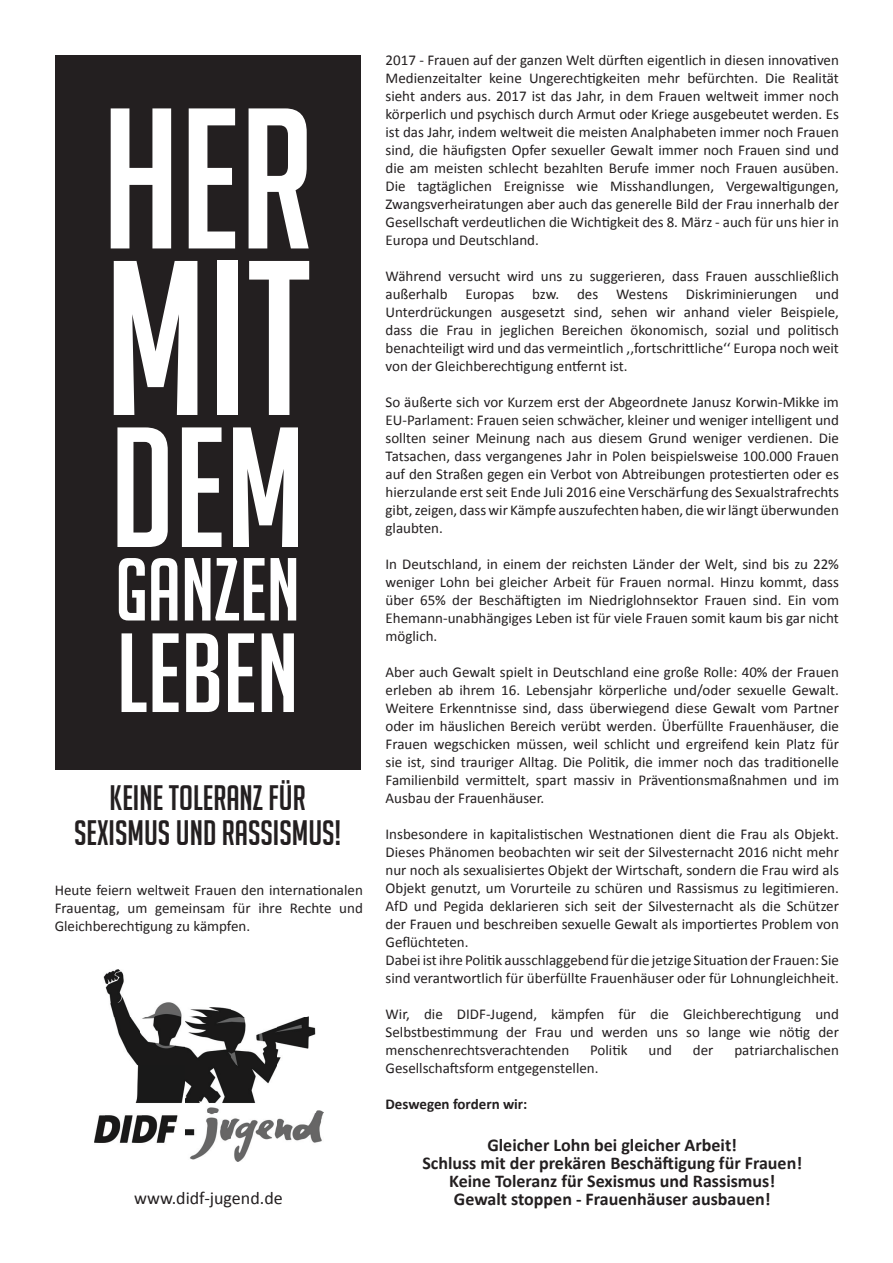
<style>
.page{position:relative;width:893px;height:1263px;background:#fff}
.page>*{position:absolute;margin:0;border:0;box-sizing:border-box;transform-origin:0 0}
.t1{font:214.5px "Big Noodle Titling";color:#fff}
.t2{font:195px "Big Noodle Titling";color:#fff}
.t3{font:166.5px "Big Noodle Titling";color:#fff}
.t4{font:109.5px "Big Noodle Titling";color:#fff}
.t5{font:87px "Big Noodle Titling";color:#fff}
.t6{font:34.5px/34.5px "Big Noodle Titling";color:#231f20;text-align:center}
.t7{font:700 18px/18px "Calibri";color:#231f20;text-align:center}
.t8{font:18px "Calibri";color:#231f20}
.t9{font:15px/18px "Calibri";color:#231f20;text-align:justify}
.t10{font:700 15px "Calibri";color:#231f20}
</style>
<div class="page">
<div style="left:55px;top:55px;width:306px;height:715px;background:#231f20"></div>
<img style="left:95px;top:970px;width:228px;height:192px">
<h2 class="t2" style="left:102px;top:74px;width:213px">HER</h2>
<h1 class="t1" style="left:104px;top:223px;width:209px">MIT</h1>
<h3 class="t3" style="left:110px;top:398px;width:197px">DEM</h3>
<h3 class="t5" style="left:115px;top:543px;width:186px">GANZEN</h3>
<h3 class="t4" style="left:117px;top:614px;width:184px">LEBEN</h3>
<h3 class="t6" style="left:74px;top:781px;width:269px">KEINE TOLERANZ FÜR<br>SEXISMUS UND RASSISMUS!</h3>
<p class="t9" style="left:55px;top:881px;width:310px">Heute feiern weltweit Frauen den internationalen Frauentag, um gemeinsam für ihre Rechte und Gleichberechtigung zu kämpfen.</p>
<p class="t8" style="left:134px;top:1186px;width:150px">www.didf-jugend.de</p>
<p class="t9" style="left:386px;top:51px;width:455px">2017 - Frauen auf der ganzen Welt dürften eigentlich in diesen innovativen Medienzeitalter keine Ungerechtigkeiten mehr befürchten. Die Realität sieht anders aus. 2017 ist das Jahr, in dem Frauen weltweit immer noch körperlich und psychisch durch Armut oder Kriege ausgebeutet werden. Es ist das Jahr, indem weltweit die meisten Analphabeten immer noch Frauen sind, die häufigsten Opfer sexueller Gewalt immer noch Frauen sind und die am meisten schlecht bezahlten Berufe immer noch Frauen ausüben.<br>Die tagtäglichen Ereignisse wie Misshandlungen, Vergewaltigungen, Zwangsverheiratungen aber auch das generelle Bild der Frau innerhalb der Gesellschaft verdeutlichen die Wichtigkeit des 8. März - auch für uns hier in Europa und Deutschland.</p>
<p class="t9" style="left:386px;top:267px;width:455px">Während versucht wird uns zu suggerieren, dass Frauen ausschließlich außerhalb Europas bzw. des Westens Diskriminierungen und Unterdrückungen ausgesetzt sind, sehen wir anhand vieler Beispiele, dass die Frau in jeglichen Bereichen ökonomisch, sozial und politisch benachteiligt wird und das vermeintlich ,,fortschrittliche‘‘ Europa noch weit von der Gleichberechtigung entfernt ist.</p>
<p class="t9" style="left:386px;top:393px;width:455px">So äußerte sich vor Kurzem erst der Abgeordnete Janusz Korwin-Mikke im EU-Parlament: Frauen seien schwächer, kleiner und weniger intelligent und sollten seiner Meinung nach aus diesem Grund weniger verdienen. Die Tatsachen, dass vergangenes Jahr in Polen beispielsweise 100.000 Frauen auf den Straßen gegen ein Verbot von Abtreibungen protestierten oder es hierzulande erst seit Ende Juli 2016 eine Verschärfung des Sexualstrafrechts gibt, zeigen, dass wir Kämpfe auszufechten haben, die wir längt überwunden glaubten.</p>
<p class="t9" style="left:386px;top:555px;width:455px">In Deutschland, in einem der reichsten Länder der Welt, sind bis zu 22% weniger Lohn bei gleicher Arbeit für Frauen normal. Hinzu kommt, dass über 65% der Beschäftigten im Niedriglohnsektor Frauen sind. Ein vom Ehemann-unabhängiges Leben ist für viele Frauen somit kaum bis gar nicht möglich.</p>
<p class="t9" style="left:386px;top:663px;width:455px">Aber auch Gewalt spielt in Deutschland eine große Rolle: 40% der Frauen erleben ab ihrem 16. Lebensjahr körperliche und/oder sexuelle Gewalt.<br>Weitere Erkenntnisse sind, dass überwiegend diese Gewalt vom Partner oder im häuslichen Bereich verübt werden. Überfüllte Frauenhäuser, die Frauen wegschicken müssen, weil schlicht und ergreifend kein Platz für sie ist, sind trauriger Alltag. Die Politik, die immer noch das traditionelle Familienbild vermittelt, spart massiv in Präventionsmaßnahmen und im Ausbau der Frauenhäuser.</p>
<p class="t9" style="left:386px;top:825px;width:455px;text-align:left">Insbesondere in kapitalistischen Westnationen dient die Frau als Objekt.<br>Dieses Phänomen beobachten wir seit der Silvesternacht 2016 nicht mehr nur noch als sexualisiertes Objekt der Wirtschaft, sondern die Frau wird als Objekt genutzt, um Vorurteile zu schüren und Rassismus zu legitimieren.<br>AfD und Pegida deklarieren sich seit der Silvesternacht als die Schützer der Frauen und beschreiben sexuelle Gewalt als importiertes Problem von Geflüchteten.<br>Dabei ist ihre Politik ausschlaggebend für die jetzige Situation der Frauen: Sie sind verantwortlich für überfüllte Frauenhäuser oder für Lohnungleichheit.</p>
<p class="t9" style="left:386px;top:1005px;width:455px">Wir, die DIDF-Jugend, kämpfen für die Gleichberechtigung und Selbstbestimmung der Frau und werden uns so lange wie nötig der menschenrechtsverachtenden</p>
<p class="t9" style="left:590px;top:1041px;width:39px">Politik</p>
<p class="t9" style="left:648px;top:1041px;width:25px">und</p>
<p class="t9" style="left:693px;top:1041px;width:22px">der</p>
<p class="t9" style="left:734px;top:1041px;width:106px">patriarchalischen</p>
<p class="t9" style="left:386px;top:1059px;width:215px">Gesellschaftsform entgegenstellen.</p>
<p class="t10" style="left:386px;top:1095px;width:143px">Deswegen fordern wir:</p>
<p class="t7" style="left:422px;top:1136px;width:381px">Gleicher Lohn bei gleicher Arbeit!<br>Schluss mit der prekären Beschäftigung für Frauen!<br>Keine Toleranz für Sexismus und Rassismus!<br>Gewalt stoppen - Frauenhäuser ausbauen!</p>
</div>
